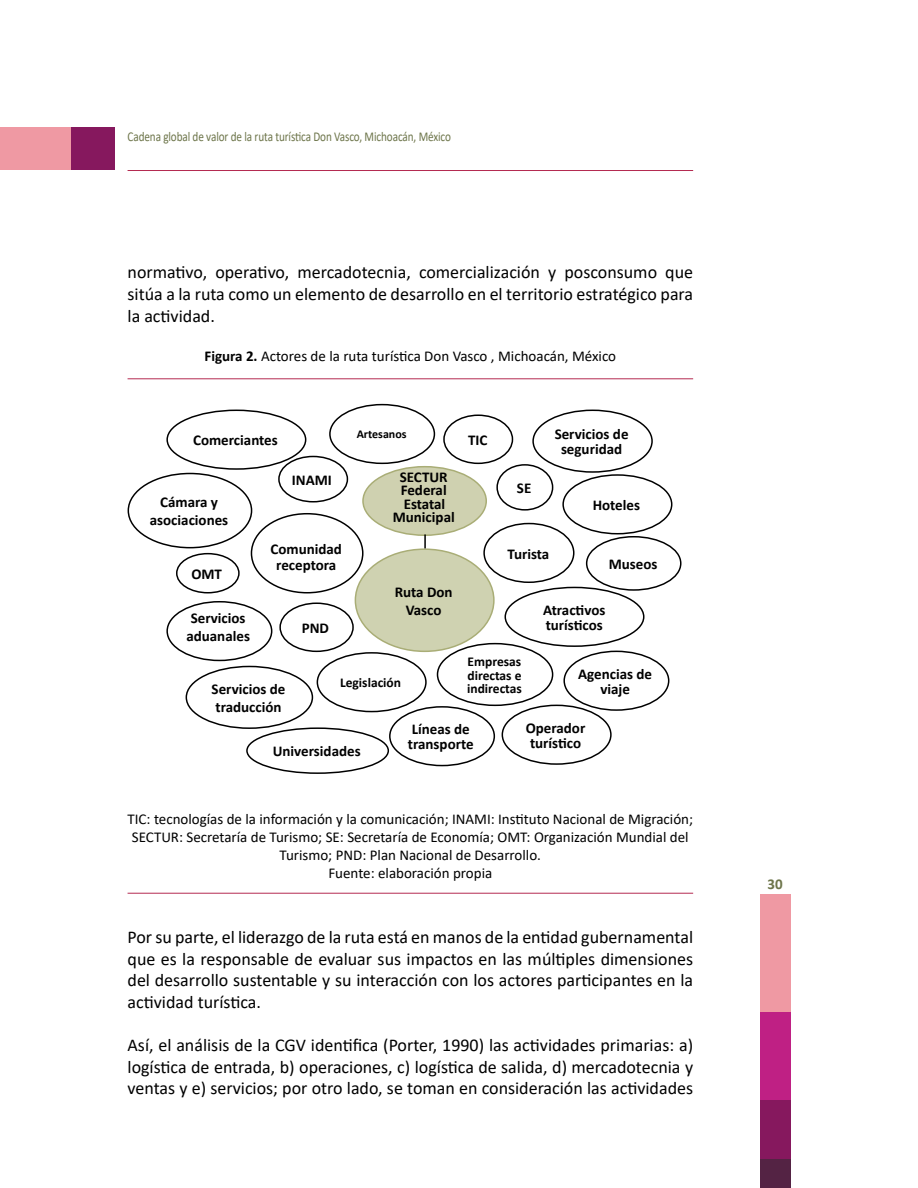
<style>
.page{position:relative;width:918px;height:1188px;background:#fff}
.page>*{position:absolute;margin:0;border:0;box-sizing:border-box;transform-origin:0 0}
.t1{font:18px/21.6px "Calibri";color:#000;text-align:justify}
.t2{font:15px/18px "Calibri";color:#000;text-align:center}
.t3{font:700 15px/15px "Calibri";color:#000;text-align:center}
.t4{font:700 15px "Calibri";color:#6d754a}
.t5{font:13.5px "Calibri";letter-spacing:-.01em;color:#6d754a;scale:.83 1}
.t6{font:700 13.5px/13.5px "Calibri";color:#000;text-align:justify}
.t7{font:700 12px "Calibri";color:#000}
.s1{font-weight:700}
</style>
<div class="page">
<hr style="left:128px;top:170px;width:565px;height:1px;background:#b42b51">
<div style="left:26px;top:128px;width:89px;height:42px;background:#86185e"></div>
<div style="left:0;top:128px;width:70px;height:42px;background:#ef99a3"></div>
<div style="left:760px;top:894px;width:30px;height:119px;background:#ef99a3"></div>
<div style="left:760px;top:1012px;width:30px;height:89px;background:#bf2084"></div>
<div style="left:760px;top:1159px;width:30px;height:29px;background:#542344"></div>
<div style="left:760px;top:1100px;width:30px;height:59px;background:#86185e"></div>
<div style="left:166px;top:410px;width:140px;height:60px;border:2px solid #000;border-radius:50%"></div>
<div style="left:329px;top:404px;width:106px;height:60px;border:2px solid #000;border-radius:50%"></div>
<div style="left:443px;top:414px;width:70px;height:50px;border:2px solid #000;border-radius:50%"></div>
<div style="left:532px;top:410px;width:121px;height:63px;border:2px solid #000;border-radius:50%"></div>
<div style="left:278px;top:456px;width:70px;height:47px;border:2px solid #000;border-radius:50%"></div>
<div style="left:128px;top:473px;width:124px;height:75px;border:2px solid #000;border-radius:50%"></div>
<div style="left:496px;top:464px;width:57px;height:47px;border:2px solid #000;border-radius:50%"></div>
<div style="left:562px;top:474px;width:110px;height:60px;border:2px solid #000;border-radius:50%"></div>
<div style="left:176px;top:553px;width:64px;height:41px;border:2px solid #000;border-radius:50%"></div>
<div style="left:251px;top:513px;width:113px;height:81px;border:2px solid #000;border-radius:50%"></div>
<div style="left:483px;top:523px;width:92px;height:60px;border:2px solid #000;border-radius:50%"></div>
<div style="left:586px;top:536px;width:96px;height:55px;border:2px solid #000;border-radius:50%"></div>
<div style="left:166px;top:601px;width:106px;height:60px;border:2px solid #000;border-radius:50%"></div>
<div style="left:279px;top:602px;width:75px;height:50px;border:2px solid #000;border-radius:50%"></div>
<div style="left:505px;top:587px;width:140px;height:60px;border:2px solid #000;border-radius:50%"></div>
<div style="left:186px;top:666px;width:127px;height:63px;border:2px solid #000;border-radius:50%"></div>
<div style="left:317px;top:652px;width:110px;height:60px;border:2px solid #000;border-radius:50%"></div>
<div style="left:437px;top:643px;width:116px;height:63px;border:2px solid #000;border-radius:50%"></div>
<div style="left:563px;top:651px;width:106px;height:60px;border:2px solid #000;border-radius:50%"></div>
<div style="left:502px;top:705px;width:110px;height:60px;border:2px solid #000;border-radius:50%"></div>
<div style="left:389px;top:706px;width:106px;height:60px;border:2px solid #000;border-radius:50%"></div>
<div style="left:246px;top:727px;width:143px;height:47px;border:2px solid #000;border-radius:50%"></div>
<div style="left:363px;top:467px;width:123px;height:68px;background:#cfd1b0;border-radius:50%"></div>
<div style="left:362px;top:466px;width:125px;height:70px;border:2px solid #a9ad76;border-radius:50%"></div>
<div style="left:355px;top:549px;width:139px;height:102px;background:#cfd2b1;border-radius:50%"></div>
<div style="left:355px;top:548px;width:140px;height:104px;border:2px solid #a9ad76;border-radius:50%"></div>
<svg style="left:424px;top:534px;width:2px;height:14px"></svg>
<hr style="left:128px;top:378px;width:565px;height:1px;background:#b42b51">
<hr style="left:128px;top:893px;width:565px;height:1px;background:#b42b51">
<p class="t5" style="left:128px;top:127px;width:391px">Cadena global de valor de la ruta turística Don Vasco, Michoacán, México</p>
<p class="t1" style="left:128px;top:261px;width:567px">normativo, operativo, mercadotecnia, comercialización y posconsumo que sitúa a la ruta como un elemento de desarrollo en el territorio estratégico para la actividad.</p>
<p class="t2" style="left:205px;top:347px;width:413px"><span class="s1">Figura 2.</span> Actores de la ruta turística Don Vasco , Michoacán, México</p>
<p class="t3" style="left:193px;top:433px;width:86px">Comerciantes</p>
<p class="t3" style="left:150px;top:493px;width:80px;line-height:18px">Cámara y asociaciones</p>
<p class="t3" style="left:292px;top:472px;width:42px">INAMI</p>
<p class="t7" style="left:357px;top:426px;width:51px">Artesanos</p>
<p class="t3" style="left:393px;top:470px;width:64px;line-height:13.5px">SECTUR<br>Federal<br>Estatal<br>Municipal</p>
<p class="t3" style="left:468px;top:432px;width:21px">TIC</p>
<p class="t3" style="left:555px;top:427px;width:75px">Servicios de seguridad</p>
<p class="t3" style="left:517px;top:480px;width:16px">SE</p>
<p class="t3" style="left:593px;top:497px;width:49px">Hoteles</p>
<p class="t3" style="left:191px;top:566px;width:32px">OMT</p>
<p class="t3" style="left:270px;top:540px;width:73px;line-height:16.5px">Comunidad receptora</p>
<p class="t3" style="left:507px;top:546px;width:44px">Turista</p>
<p class="t3" style="left:609px;top:556px;width:50px">Museos</p>
<p class="t3" style="left:186px;top:609px;width:65px;line-height:18px;text-align:left">Servicios aduanales</p>
<p class="t3" style="left:302px;top:620px;width:29px">PND</p>
<p class="t3" style="left:395px;top:583px;width:59px;line-height:18px">Ruta Don<br>Vasco</p>
<p class="t3" style="left:543px;top:602px;width:64px;text-align:left">Atractivos turísticos</p>
<p class="t6" style="left:467px;top:655px;width:56px">Empresas directas e indirectas</p>
<p class="t3" style="left:578px;top:666px;width:75px">Agencias de viaje</p>
<p class="t3" style="left:526px;top:720px;width:61px;text-align:left">Operador turístico</p>
<p class="t3" style="left:212px;top:680px;width:75px;line-height:18px;text-align:left">Servicios de traducción</p>
<p class="t6" style="left:340px;top:676px;width:63px">Legislación</p>
<p class="t3" style="left:408px;top:722px;width:67px;text-align:left">Líneas de transporte</p>
<p class="t3" style="left:273px;top:744px;width:89px">Universidades</p>
<p class="t2" style="left:128px;top:810px;width:567px">TIC: tecnologías de la información y la comunicación; INAMI: Instituto Nacional de Migración; SECTUR: Secretaría de Turismo; SE: Secretaría de Economía; OMT: Organización Mundial del Turismo; PND: Plan Nacional de Desarrollo.<br>Fuente: elaboración propia</p>
<p class="t1" style="left:128px;top:926px;width:567px">Por su parte, el liderazgo de la ruta está en manos de la entidad gubernamental que es la responsable de evaluar sus impactos en las múltiples dimensiones del desarrollo sustentable y su interacción con los actores participantes en la actividad turística.</p>
<p class="t1" style="left:128px;top:1034px;width:567px">Así, el análisis de la CGV identifica (Porter, 1990) las actividades primarias: a) logística de entrada, b) operaciones, c) logística de salida, d) mercadotecnia y ventas y e) servicios; por otro lado, se toman en consideración las actividades</p>
<p class="t4" style="left:767px;top:874px;width:17px">30</p>
</div>
